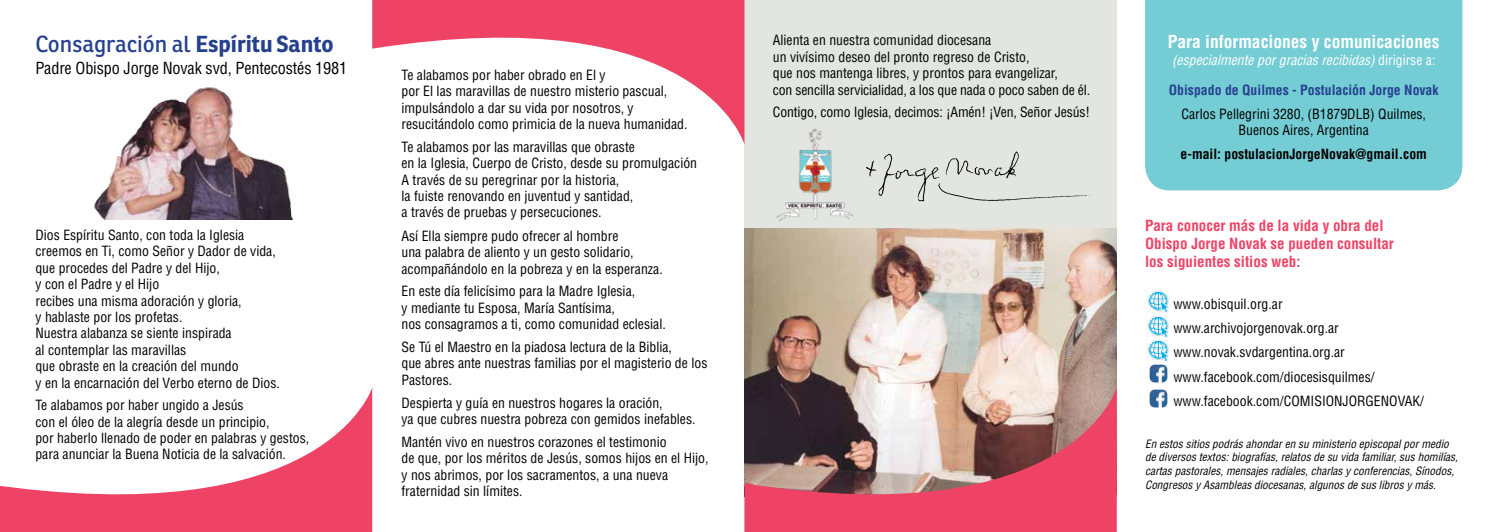
<style>
.page{position:relative;width:1489px;height:532px;background:#fff}
.page>*{position:absolute;margin:0;border:0;box-sizing:border-box;transform-origin:0 0}
.t1{font:22.5px "Ronnia";color:#25408f}
.t2{font:700 condensed 17.5px "Helvetica LT Std";color:#fff}
.t3{font:condensed 16.25px "Helvetica LT Std";letter-spacing:-.01em;color:#000}
.t4{font:700 condensed 15px/18px "Helvetica LT Std";color:#ef4366}
.t5{font:condensed 13.75px/16.4px "Helvetica LT Std";color:#000}
.t6{font:italic condensed 13.75px "Helvetica LT Std";color:#fff}
.t7{font:700 condensed 13.75px "Helvetica LT Std";color:#25408f}
.t8{font:700 condensed 13.75px "Helvetica LT Std";color:#000}
.t9{font:italic condensed 11.25px/13.8px "Helvetica LT Std";color:#000}
.s1{font-weight:700}
.s2{font-style:normal}
</style>
<div class="page">
<div style="left:744px;top:0;width:372px;height:531px;background:#e3e6e0"></div>
<div style="left:1145px;top:0;width:317px;height:190px;background:#74cdd4"></div>
<img style="left:866px;top:151px;width:226px;height:51px">
<img style="left:775px;top:129px;width:78px;height:93px">
<img style="left:1149px;top:365px;width:18px;height:18px">
<img style="left:1147px;top:291px;width:22px;height:22px">
<img style="left:1147px;top:316px;width:22px;height:46px">
<img style="left:1149px;top:389px;width:18px;height:18px">
<svg style="left:0;top:388px;width:372px;height:143px"></svg>
<img style="left:94px;top:87px;width:199px;height:132px">
<svg style="left:372px;top:0;width:372px;height:143px"></svg>
<img style="left:744px;top:228px;width:372px;height:159px">
<svg style="left:744px;top:387px;width:372px;height:144px;background:#b96a74"></svg>
<h1 class="t1" style="left:35px;top:30px;width:299px">Consagración al <span class="s1">Espíritu Santo</span></h1>
<p class="t3" style="left:35px;top:58px;width:313px">Padre Obispo Jorge Novak svd, Pentecostés 1981</p>
<p class="t5" style="left:35px;top:226px;width:246px">Dios Espíritu Santo, con toda la Iglesia creemos en Ti, como Señor y Dador de vida, que procedes del Padre y del Hijo,<br>y con el Padre y el Hijo<br>recibes una misma adoración y gloria,<br>y hablaste por los profetas.<br>Nuestra alabanza se siente inspirada<br>al contemplar las maravillas<br>que obraste en la creación del mundo<br>y en la encarnación del Verbo eterno de Dios.</p>
<p class="t5" style="left:35px;top:397px;width:275px">Te alabamos por haber ungido a Jesús<br>con el óleo de la alegría desde un principio,<br>por haberlo llenado de poder en palabras y gestos, para anunciar la Buena Noticia de la salvación.</p>
<p class="t5" style="left:401px;top:67px;width:287px">Te alabamos por haber obrado en El y<br>por El las maravillas de nuestro misterio pascual, impulsándolo a dar su vida por nosotros, y resucitándolo como primicia de la nueva humanidad.</p>
<p class="t5" style="left:401px;top:138px;width:297px">Te alabamos por las maravillas que obraste<br>en la Iglesia, Cuerpo de Cristo, desde su promulgación A través de su peregrinar por la historia,<br>la fuiste renovando en juventud y santidad,<br>a través de pruebas y persecuciones.</p>
<p class="t5" style="left:401px;top:227px;width:263px">Así Ella siempre pudo ofrecer al hombre<br>una palabra de aliento y un gesto solidario, acompañándolo en la pobreza y en la esperanza.</p>
<p class="t5" style="left:401px;top:283px;width:266px">En este día felicísimo para la Madre Iglesia,<br>y mediante tu Esposa, María Santísima,<br>nos consagramos a ti, como comunidad eclesial.</p>
<p class="t5" style="left:401px;top:338px;width:307px">Se Tú el Maestro en la piadosa lectura de la Biblia,<br>que abres ante nuestras familias por el magisterio de los<br>Pastores.</p>
<p class="t5" style="left:401px;top:394px;width:295px">Despierta y guía en nuestros hogares la oración,<br>ya que cubres nuestra pobreza con gemidos inefables.</p>
<p class="t5" style="left:401px;top:433px;width:308px">Mantén vivo en nuestros corazones el testimonio<br>de que, por los méritos de Jesús, somos hijos en el Hijo, y nos abrimos, por los sacramentos, a una nueva fraternidad sin límites.</p>
<p class="t5" style="left:772px;top:32px;width:319px">Alienta en nuestra comunidad diocesana<br>un vivísimo deseo del pronto regreso de Cristo,<br>que nos mantenga libres, y prontos para evangelizar,<br>con sencilla servicialidad, a los que nada o poco saben de él.</p>
<p class="t5" style="left:772px;top:104px;width:319px">Contigo, como Iglesia, decimos: ¡Amén! ¡Ven, Señor Jesús!</p>
<p class="t2" style="left:1167px;top:31px;width:273px">Para informaciones y comunicaciones</p>
<p class="t6" style="left:1171px;top:51px;width:265px">(especialmente por gracias recibidas) <span class="s2">dirigirse a:</span></p>
<p class="t7" style="left:1168px;top:82px;width:271px">Obispado de Quilmes - Postulación Jorge Novak</p>
<p class="t5" style="left:1181px;top:105px;width:246px;text-align:center">Carlos Pellegrini 3280, (B1879DLB) Quilmes,<br>Buenos Aires, Argentina</p>
<p class="t8" style="left:1180px;top:145px;width:248px">e-mail: postulacionJorgeNovak@gmail.com</p>
<p class="t4" style="left:1144px;top:217px;width:250px">Para conocer más de la vida y obra del<br>Obispo Jorge Novak se pueden consultar los siguientes sitios web:</p>
<p class="t5" style="left:1173px;top:291px;width:252px;line-height:24.2px">www.obisquil.org.ar www.archivojorgenovak.org.ar www.novak.svdargentina.org.ar www.facebook.com/diocesisquilmes/ www.facebook.com/COMISIONJORGENOVAK/</p>
<p class="t9" style="left:1144px;top:436px;width:314px">En estos sitios podrás ahondar en su ministerio episcopal por medio de diversos textos: biografías, relatos de su vida familiar, sus homilías, cartas pastorales, mensajes radiales, charlas y conferencias, Sínodos, Congresos y Asambleas diocesanas, algunos de sus libros y más.</p>
</div>
